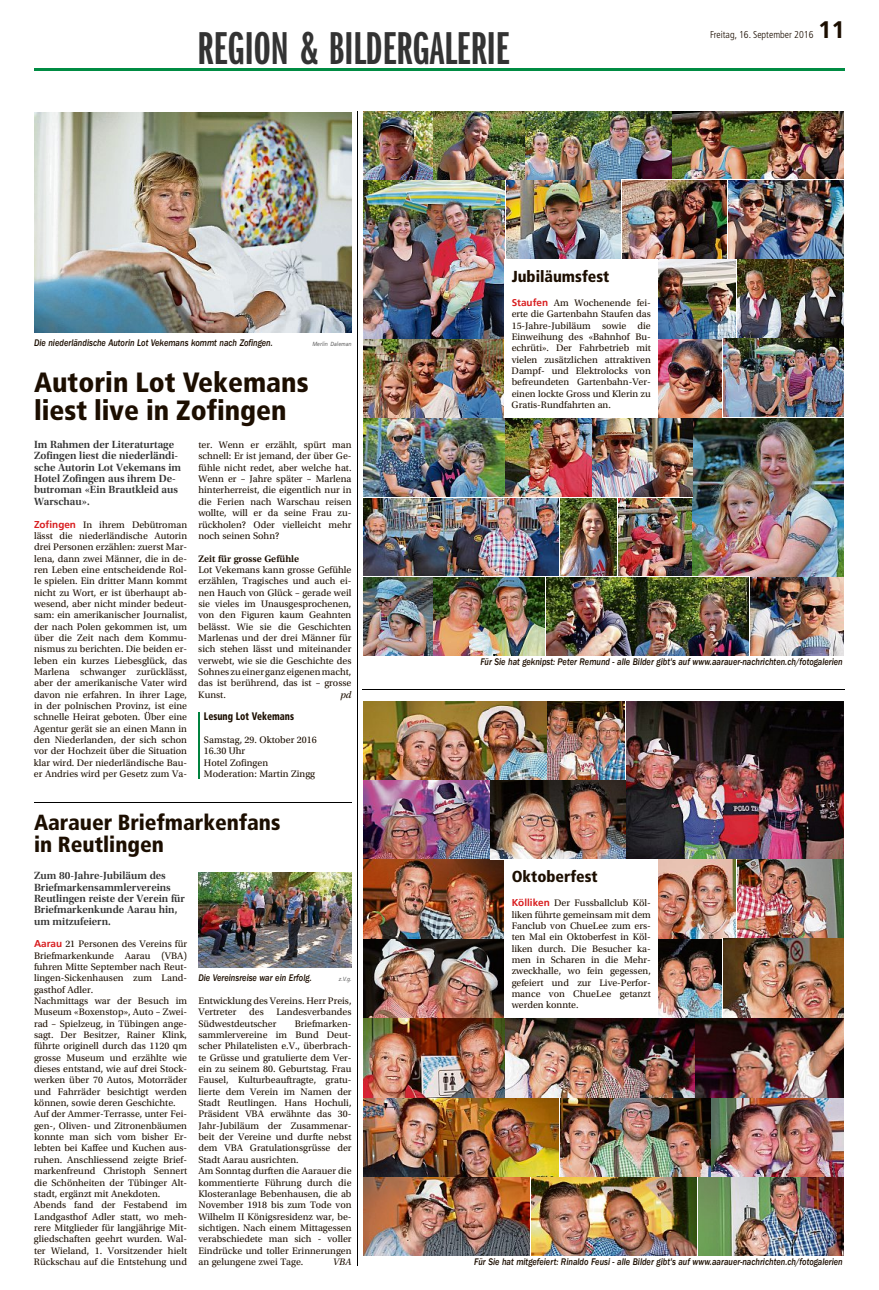
<style>
.page{position:relative;width:879px;height:1290px;background:#fff}
.page>*{position:absolute;margin:0;border:0;box-sizing:border-box;transform-origin:0 0}
.t1{font:47.8px "ITC Franklin Gothic Std Dm X Cp";color:#333}
.t2{font:900 condensed 27.9px/27.9px "Frutiger LT Std";color:#1c0e00}
.t3{font:24px "Frutiger LT Std Bold OV NLGSWB";color:#1c0e00}
.t4{font:900 condensed 21.9px/21.9px "Frutiger LT Std";color:#1c0e00}
.t5{font:900 condensed 15.9px "Frutiger LT Std";color:#1c0e00}
.t6{font:10.9px/11.3px "Utopia Std Semibold Subh";color:#333}
.t7{font:900 condensed 10.9px "Frutiger LT Std";color:#1c0e00;scale:.85 1}
.t8{font:10px "Frutiger LT Std Light Cn OV MLGSWB";color:#1c0e00}
.t9{font:9.9px/11.3px "Utopia Std";color:#1c0e00;text-align:justify}
.t10{font:9.9px "ITC Franklin Gothic Std Med It";color:#1c0e00;scale:.85 1}
.t11{font:9.9px "Utopia Std Semibold Capt";color:#1c0e00}
.t12{font:italic 9.9px "Utopia Std";color:#1c0e00}
.t13{font:italic 6px "Frutiger LT Std";color:#666;scale:.85 1}
.s1{font-family:"Frutiger LT Std";font-weight:700;color:#d81d1f}
</style>
<div class="page">
<img style="left:364px;top:939px;width:140px;height:78px">
<img style="left:658px;top:939px;width:64px;height:78px">
<img style="left:698px;top:1177px;width:146px;height:79px">
<img style="left:626px;top:701px;width:218px;height:158px">
<img style="left:364px;top:1098px;width:195px;height:78px">
<img style="left:531px;top:1177px;width:166px;height:79px">
<img style="left:364px;top:780px;width:126px;height:79px">
<img style="left:737px;top:860px;width:107px;height:78px">
<img style="left:364px;top:860px;width:140px;height:78px">
<img style="left:491px;top:780px;width:134px;height:79px">
<img style="left:547px;top:701px;width:78px;height:78px">
<img style="left:364px;top:701px;width:182px;height:78px">
<img style="left:560px;top:1098px;width:151px;height:78px">
<img style="left:658px;top:860px;width:78px;height:78px">
<img style="left:723px;top:939px;width:121px;height:78px">
<img style="left:712px;top:1098px;width:132px;height:78px">
<img style="left:364px;top:1177px;width:166px;height:79px">
<img style="left:516px;top:1018px;width:328px;height:79px">
<img style="left:364px;top:1018px;width:151px;height:79px">
<hr style="left:507px;top:1018px;width:186px;height:1px;background:#fff">
<hr style="left:693px;top:1018px;width:2px;height:79px;background:#fff">
<hr style="left:505px;top:1018px;width:2px;height:79px;background:#fff">
<hr style="left:35px;top:68px;width:809px;height:3px;background:#008c43">
<img style="left:364px;top:339px;width:140px;height:78px">
<img style="left:658px;top:339px;width:64px;height:78px">
<img style="left:750px;top:577px;width:94px;height:79px">
<img style="left:672px;top:112px;width:172px;height:67px">
<img style="left:364px;top:498px;width:195px;height:78px">
<img style="left:433px;top:577px;width:112px;height:79px">
<img style="left:728px;top:180px;width:116px;height:79px">
<img style="left:508px;top:180px;width:113px;height:79px">
<img style="left:737px;top:260px;width:107px;height:78px">
<img style="left:364px;top:180px;width:139px;height:158px">
<hr style="left:526px;top:180px;width:144px;height:1px;background:#fff">
<img style="left:365px;top:112px;width:306px;height:68px">
<hr style="left:433px;top:179px;width:90px;height:1px;background:#fff">
<hr style="left:523px;top:112px;width:2px;height:67px;background:#fff">
<hr style="left:365px;top:179px;width:66px;height:1px;background:#fff">
<hr style="left:431px;top:112px;width:2px;height:67px;background:#fff">
<img style="left:560px;top:498px;width:132px;height:78px">
<img style="left:622px;top:180px;width:105px;height:79px">
<img style="left:658px;top:260px;width:78px;height:78px">
<img style="left:723px;top:338px;width:121px;height:79px">
<hr style="left:617px;top:498px;width:2px;height:78px;background:#fff">
<img style="left:364px;top:577px;width:68px;height:79px">
<img style="left:693px;top:418px;width:151px;height:158px">
<img style="left:364px;top:418px;width:141px;height:79px">
<img style="left:506px;top:418px;width:86px;height:79px">
<img style="left:593px;top:418px;width:99px;height:79px">
<svg style="left:503px;top:180px;width:5px;height:159px"></svg>
<hr style="left:506px;top:259px;width:151px;height:1px;background:#fff">
<hr style="left:505px;top:260px;width:1px;height:157px;background:#fff">
<img style="left:546px;top:577px;width:203px;height:79px">
<img style="left:198px;top:872px;width:153px;height:96px">
<hr style="left:198px;top:712px;width:2px;height:66px;background:#00813e">
<img style="left:34px;top:112px;width:317px;height:220px">
<hr style="left:34px;top:802px;width:317px;height:1px;background:#000">
<hr style="left:363px;top:689px;width:482px;height:1px;background:#000">
<hr style="left:357px;top:111px;width:1px;height:1155px;background:#000">
<h1 class="t1" style="left:197px;top:22px;width:314px">REGION &amp; BILDERGALERIE</h1>
<p class="t8" style="left:710px;top:29px;width:105px">Freitag, 16. September 2016</p>
<h3 class="t3" style="left:818px;top:16px;width:28px">11</h3>
<p class="t10" style="left:34px;top:337px;width:282px">Die niederländische Autorin Lot Vekemans kommt nach Zofingen.</p>
<p class="t13" style="left:312px;top:340px;width:48px">Merlin Daleman</p>
<h2 class="t2" style="left:34px;top:369px;width:276px">Autorin Lot Vekemans liest live in Zofingen</h2>
<p class="t6" style="left:34px;top:439px;width:149px">Im Rahmen der Literaturtage<br>Zofingen liest die niederländi&shy;sche Autorin Lot Vekemans im<br>Hotel Zofingen aus ihrem De&shy;butroman «Ein Brautkleid aus<br>Warschau».</p>
<p class="t9" style="left:34px;top:519px;width:155px"><span class="s1">Zofingen</span> In ihrem Debütroman lässt die niederländische Autorin drei Personen erzählen: zuerst Mar&shy;lena, dann zwei Männer, die in de&shy;ren Leben eine entscheidende Rol&shy;le spielen. Ein dritter Mann kommt nicht zu Wort, er ist überhaupt ab&shy;wesend, aber nicht minder bedeut&shy;sam: ein amerikanischer Journalist, der nach Polen gekommen ist, um über die Zeit nach dem Kommu&shy;nismus zu berichten. Die beiden er&shy;leben ein kurzes Liebesglück, das Marlena schwanger zurücklässt, aber der amerikanische Vater wird davon nie erfahren. In ihrer Lage, in der polnischen Provinz, ist eine schnelle Heirat geboten. Über eine Agentur gerät sie an einen Mann in den Niederlanden, der sich schon vor der Hochzeit über die Situation klar wird. Der niederländische Bau&shy;er Andries wird per Gesetz zum Va-</p>
<p class="t9" style="left:198px;top:439px;width:155px">ter. Wenn er erzählt, spürt man schnell: Er ist jemand, der über Ge&shy;fühle nicht redet, aber welche hat.<br>Wenn er – Jahre später – Marlena hinterherreist, die eigentlich nur in die Ferien nach Warschau reisen wollte, will er da seine Frau zu&shy;rückholen? Oder vielleicht mehr noch seinen Sohn?</p>
<p class="t11" style="left:198px;top:553px;width:102px">Zeit für grosse Gefühle</p>
<p class="t9" style="left:198px;top:564px;width:155px">Lot Vekemans kann grosse Gefühle erzählen, Tragisches und auch ei&shy;nen Hauch von Glück – gerade weil sie vieles im Unausgesprochenen, von den Figuren kaum Geahnten belässt. Wie sie die Geschichten Marlenas und der drei Männer für sich stehen lässt und miteinander verwebt, wie sie die Geschichte des Sohnes zueiner ganz eigenenmacht, das ist berührend, das ist – grosse Kunst.</p>
<p class="t12" style="left:340px;top:689px;width:13px">pd</p>
<p class="t7" style="left:204px;top:710px;width:107px">Lesung Lot Vekemans</p>
<p class="t9" style="left:204px;top:734px;width:114px;text-align:left">Samstag, 29. Oktober 2016<br>16.30 Uhr<br>Hotel Zofingen<br>Moderation: Martin Zingg</p>
<h3 class="t4" style="left:34px;top:812px;width:248px">Aarauer Briefmarkenfans in Reutlingen</h3>
<p class="t6" style="left:34px;top:870px;width:152px">Zum 80-Jahre-Jubiläum des<br>Briefmarkensammlervereins<br>Reutlingen reiste der Verein für<br>Briefmarkenkunde Aarau hin, um mitzufeiern.</p>
<p class="t9" style="left:34px;top:938px;width:155px;text-align:left"><span class="s1">Aarau</span> 21 Personen des Vereins für<br>Briefmarkenkunde Aarau (VBA) fuhren Mitte September nach Reut&shy;lingen-Sickenhausen zum Land&shy;gasthof Adler.<br>Nachmittags war der Besuch im<br>Museum «Boxenstop», Auto – Zwei&shy;rad – Spielzeug, in Tübingen ange&shy;sagt. Der Besitzer, Rainer Klink, führte originell durch das 1120 qm grosse Museum und erzählte wie dieses entstand, wie auf drei Stock&shy;werken über 70 Autos, Motorräder und Fahrräder besichtigt werden können, sowie deren Geschichte.<br>Auf der Ammer-Terrasse, unter Fei&shy;gen-, Oliven- und Zitronenbäumen konnte man sich vom bisher Er&shy;lebten bei Kaffee und Kuchen aus&shy;ruhen. Anschliessend zeigte Brief&shy;markenfreund Christoph Sennert die Schönheiten der Tübinger Alt&shy;stadt, ergänzt mit Anekdoten.<br>Abends fand der Festabend im<br>Landgasthof Adler statt, wo meh&shy;rere Mitglieder für langjährige Mit&shy;gliedschaften geehrt wurden. Wal&shy;ter Wieland, 1. Vorsitzender hielt<br>Rückschau auf die Entstehung und</p>
<p class="t10" style="left:198px;top:972px;width:135px">Die Vereinsreise war ein Erfolg.</p>
<p class="t13" style="left:339px;top:976px;width:17px">z.V.g.</p>
<p class="t9" style="left:198px;top:995px;width:155px">Entwicklung des Vereins. Herr Preis,<br>Vertreter</p>
<p class="t9" style="left:249px;top:1006px;width:16px">des</p>
<p class="t9" style="left:276px;top:1006px;width:77px">Landesverbandes</p>
<p class="t9" style="left:198px;top:1018px;width:80px">Südwestdeutscher</p>
<p class="t9" style="left:198px;top:1018px;width:155px;text-align:left;text-indent:96px">Briefmarken&shy;sammlervereine im Bund Deut&shy;scher Philatelisten e.V., überbrach&shy;te Grüsse und gratulierte dem Ver&shy;ein zu seinem 80. Geburtstag. Frau<br>Fausel, Kulturbeauftragte, gratu&shy;lierte dem Verein im Namen der<br>Stadt Reutlingen. Hans Hochuli,<br>Präsident VBA erwähnte das 30-<br>Jahr-Jubiläum der Zusammenar&shy;beit der Vereine und durfte nebst dem VBA Gratulationsgrüsse der<br>Stadt Aarau ausrichten.<br>Am Sonntag durften die Aarauer die kommentierte Führung durch die<br>Klosteranlage Bebenhausen, die ab<br>November 1918 bis zum Tode von<br>Wilhelm II Königsresidenz war, be&shy;sichtigen. Nach einem Mittagessen verabschiedete man sich - voller<br>Eindrücke und toller Erinnerungen an gelungene zwei Tage.</p>
<p class="t12" style="left:333px;top:1256px;width:20px">VBA</p>
<h3 class="t5" style="left:512px;top:267px;width:99px">Jubiläumsfest</h3>
<p class="t9" style="left:512px;top:297px;width:141px"><span class="s1">Staufen</span> Am Wochenende fei&shy;erte die Gartenbahn Staufen das 15-Jahre-Jubiläum sowie die Einweihung des «Bahnhof Bu&shy;echrüti». Der Fahrbetrieb mit vielen zusätzlichen attraktiven Dampf- und Elektrolocks von befreundeten Gartenbahn-Ver&shy;einen lockte Gross und Klerin zu Gratis-Rundfahrten an.</p>
<p class="t10" style="left:480px;top:656px;width:428px">Für Sie hat geknipst: Peter Remund - alle Bilder gibt's auf www.aarauer-nachrichten.ch/fotogalerien</p>
<h3 class="t5" style="left:512px;top:867px;width:88px">Oktoberfest</h3>
<p class="t9" style="left:512px;top:897px;width:141px"><span class="s1">Kölliken</span> Der Fussballclub Köl&shy;liken führte gemeinsam mit dem Fanclub von ChueLee zum ers&shy;ten Mal ein Oktoberfest in Köl&shy;liken durch. Die Besucher ka&shy;men in Scharen in die Mehr&shy;zweckhalle, wo fein gegessen, gefeiert und zur Live-Perfor&shy;mance von ChueLee getanzt werden konnte.</p>
<p class="t10" style="left:474px;top:1256px;width:435px">Für Sie hat mitgefeiert: Rinaldo Feusi - alle Bilder gibt's auf www.aarauer-nachrichten.ch/fotogalerien</p>
</div>
